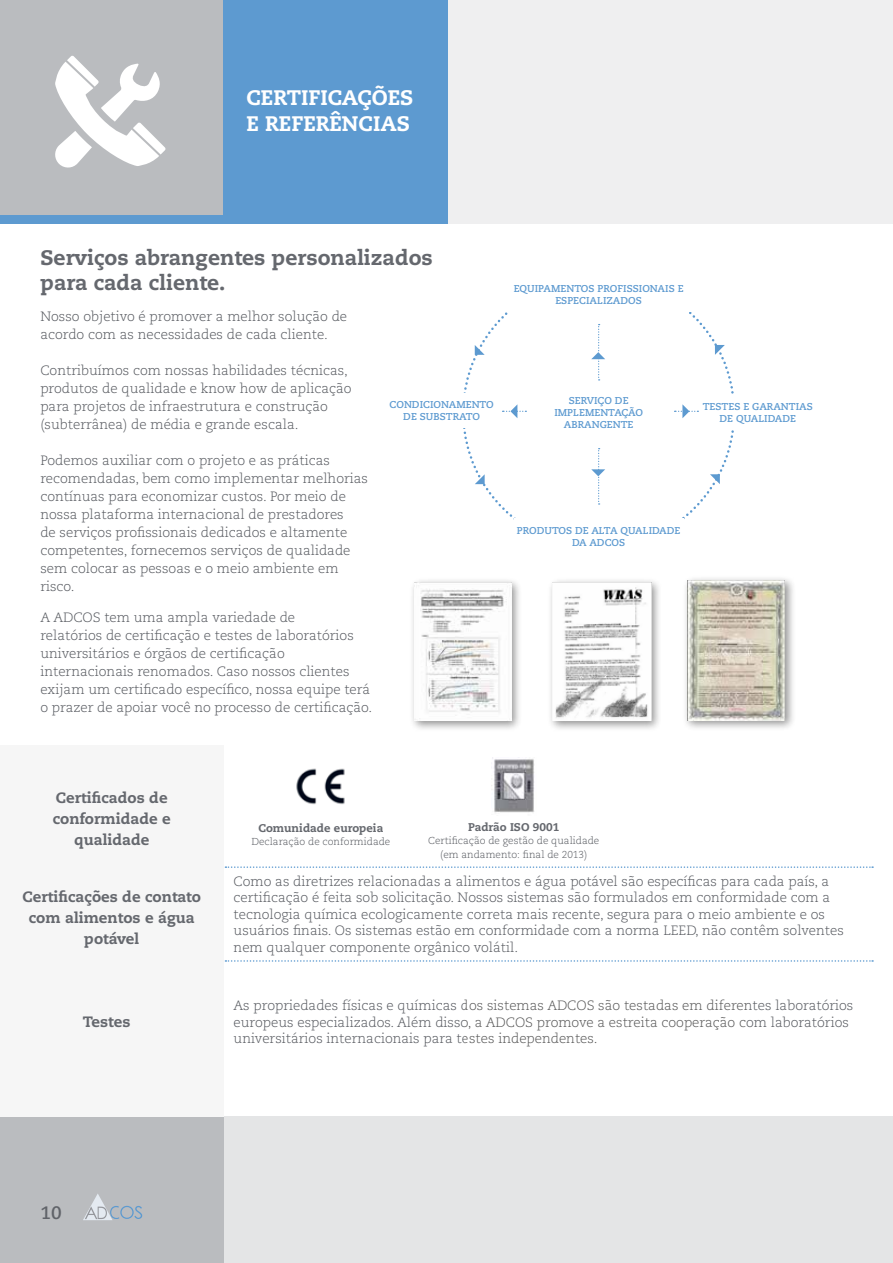
<style>
.page{position:relative;width:893px;height:1263px;background:#fff}
.page>*{position:absolute;margin:0;border:0;box-sizing:border-box;transform-origin:0 0}
.t1{font:800 21px/25.2px "Caecilia LT Std";color:#65686e}
.t2{font:800 21px/25.2px "Caecilia LT Std";color:#fff}
.t3{font:700 18px "Caecilia LT Std";color:#606369}
.t4{font:800 15px/21px "Caecilia LT Std";color:#65686e;text-align:center}
.t5{font:300 13.5px/18px "Caecilia LT Std";color:#54575d}
.t6{font:800 11.25px "Caecilia LT Std";color:#65686e}
.t7{font:300 10.05px/13.5px "Caecilia LT Std";color:#54575d;text-align:center}
.t8{font:700 9.9px/12px "Caecilia LT Std";color:#5d9ad0;text-align:center}
</style>
<div class="page">
<div style="left:0;top:0;width:893px;height:223px;background:#efeff0"></div>
<div style="left:0;top:1116px;width:893px;height:147px;background:#e4e5e6"></div>
<div style="left:0;top:1116px;width:223px;height:147px;background:#babcbf"></div>
<div style="left:0;top:0;width:223px;height:223px;background:#babcbf"></div>
<div style="left:0;top:215px;width:223px;height:8px;background:#5d9ad0"></div>
<svg style="left:55px;top:56px;width:111px;height:112px"></svg>
<svg style="left:463px;top:312px;width:271px;height:208px"></svg>
<div style="left:547px;top:577px;width:115px;height:155px;background:#000;opacity:.43"></div>
<img style="left:553px;top:582px;width:98px;height:138px">
<div style="left:682px;top:576px;width:114px;height:156px;background:#000;opacity:.43"></div>
<img style="left:688px;top:581px;width:97px;height:139px">
<div style="left:409px;top:577px;width:113px;height:155px;background:#000;opacity:.43"></div>
<img style="left:414px;top:582px;width:97px;height:138px">
<div style="left:0;top:745px;width:223px;height:371px;background:#f6f6f6"></div>
<img style="left:296px;top:768px;width:49px;height:37px">
<img style="left:491px;top:757px;width:43px;height:56px">
<svg style="left:225px;top:866px;width:648px;height:2px"></svg>
<svg style="left:225px;top:960px;width:648px;height:2px"></svg>
<div style="left:223px;top:0;width:225px;height:223px;background:#5d9ad0"></div>
<svg style="left:83px;top:1194px;width:59px;height:26px"></svg>
<h1 class="t2" style="left:247px;top:86px;width:168px">CERTIFICAÇÕES<br>E REFERÊNCIAS</h1>
<h1 class="t1" style="left:40px;top:245px;width:394px">Serviços abrangentes personalizados para cada cliente.</h1>
<p class="t8" style="left:514px;top:283px;width:171px">EQUIPAMENTOS PROFISSIONAIS E<br>ESPECIALIZADOS</p>
<p class="t5" style="left:40px;top:307px;width:308px">Nosso objetivo é promover a melhor solução de acordo com as necessidades de cada cliente.</p>
<p class="t5" style="left:40px;top:361px;width:313px">Contribuímos com nossas habilidades técnicas, produtos de qualidade e know how de aplicação para projetos de infraestrutura e construção (subterrânea) de média e grande escala.</p>
<p class="t5" style="left:40px;top:451px;width:329px">Podemos auxiliar com o projeto e as práticas recomendadas, bem como implementar melhorias contínuas para economizar custos. Por meio de nossa plataforma internacional de prestadores<br>de serviços profissionais dedicados e altamente competentes, fornecemos serviços de qualidade sem colocar as pessoas e o meio ambiente em risco.</p>
<p class="t5" style="left:40px;top:609px;width:333px">A ADCOS tem uma ampla variedade de<br>relatórios de certificação e testes de laboratórios universitários e órgãos de certificação internacionais renomados. Caso nossos clientes exijam um certificado específico, nossa equipe terá o prazer de apoiar você no processo de certificação.</p>
<p class="t8" style="left:554px;top:395px;width:90px">SERVIÇO DE<br>IMPLEMENTAÇÃO<br>ABRANGENTE</p>
<p class="t8" style="left:390px;top:399px;width:106px">CONDICIONAMENTO<br>DE SUBSTRATO</p>
<p class="t8" style="left:703px;top:400px;width:112px">TESTES E GARANTIAS<br>DE QUALIDADE</p>
<p class="t8" style="left:517px;top:524px;width:165px">PRODUTOS DE ALTA QUALIDADE<br>DA ADCOS</p>
<p class="t4" style="left:53px;top:787px;width:120px">Certificados de conformidade e qualidade</p>
<p class="t4" style="left:23px;top:886px;width:180px">Certificações de contato com alimentos e água potável</p>
<p class="t4" style="left:83px;top:1011px;width:49px">Testes</p>
<p class="t6" style="left:468px;top:820px;width:93px">Padrão ISO 9001</p>
<p class="t7" style="left:428px;top:834px;width:173px">Certificação de gestão de qualidade (em andamento: final de 2013)</p>
<p class="t6" style="left:258px;top:821px;width:126px">Comunidade europeia</p>
<p class="t7" style="left:251px;top:835px;width:140px">Declaração de conformidade</p>
<p class="t5" style="left:234px;top:873px;width:612px;line-height:16.5px">Como as diretrizes relacionadas a alimentos e água potável são específicas para cada país, a certificação é feita sob solicitação. Nossos sistemas são formulados em conformidade com a tecnologia química ecologicamente correta mais recente, segura para o meio ambiente e os usuários finais. Os sistemas estão em conformidade com a norma LEED, não contêm solventes nem qualquer componente orgânico volátil.</p>
<p class="t5" style="left:234px;top:997px;width:621px;line-height:16.5px">As propriedades físicas e químicas dos sistemas ADCOS são testadas em diferentes laboratórios europeus especializados. Além disso, a ADCOS promove a estreita cooperação com laboratórios universitários internacionais para testes independentes.</p>
<h2 class="t3" style="left:40px;top:1202px;width:23px">10</h2>
</div>
